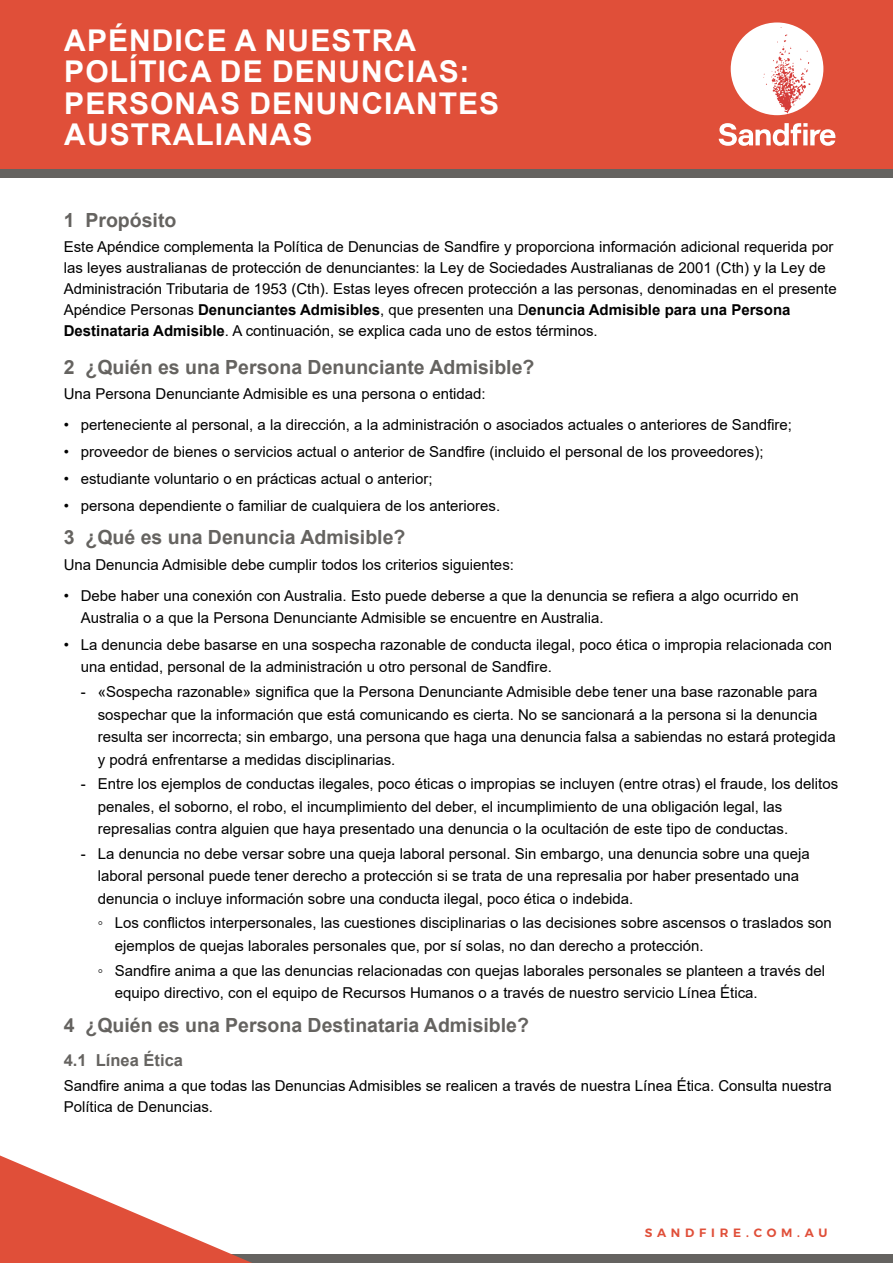
<style>
.page{position:relative;width:893px;height:1263px;background:#fff}
.page>*{position:absolute;margin:0;border:0;box-sizing:border-box;transform-origin:0 0}
.t1{font:700 30px/31.5px "Arial";letter-spacing:.035em;color:#fff}
.t2{font:700 19.5px "Arial";color:#656360}
.t3{font:700 16.5px "Arial";color:#656360}
.t4{font:15px/22.5px "Arial";color:#000}
.t5{font:600 12px "Montserrat";letter-spacing:.4em;color:#e04f39}
.s1{font-weight:700}
</style>
<div class="page">
<div style="left:0;top:0;width:893px;height:169px;background:#e04f39"></div>
<div style="left:0;top:1254px;width:893px;height:9px;background:#656360"></div>
<div style="left:0;top:169px;width:893px;height:9px;background:#656360"></div>
<svg style="left:0;top:1155px;width:252px;height:108px"></svg>
<div style="left:731px;top:22px;width:92px;height:93px;background:#fff;border-radius:50%"></div>
<svg style="left:763px;top:27px;width:47px;height:86px"></svg>
<svg style="left:719px;top:123px;width:116px;height:23px"></svg>
<h1 class="t1" style="left:64px;top:25px;width:436px">APÉNDICE A NUESTRA<br>POLÍTICA DE DENUNCIAS:<br>PERSONAS DENUNCIANTES<br>AUSTRALIANAS</h1>
<h2 class="t2" style="left:64px;top:206px;width:114px">1 Propósito</h2>
<p class="t4" style="left:64px;top:236px;width:774px;line-height:21px">Este Apéndice complementa la Política de Denuncias de Sandfire y proporciona información adicional requerida por las leyes australianas de protección de denunciantes: la Ley de Sociedades Australianas de 2001 (Cth) y la Ley de Administración Tributaria de 1953 (Cth). Estas leyes ofrecen protección a las personas, denominadas en el presente Apéndice Personas <span class="s1">Denunciantes Admisibles</span>, que presenten una D<span class="s1">enuncia Admisible para una Persona Destinataria Admisible</span>. A continuación, se explica cada uno de estos términos.</p>
<h2 class="t2" style="left:64px;top:353px;width:472px">2 ¿Quién es una Persona Denunciante Admisible?</h2>
<p class="t4" style="left:64px;top:383px;width:423px">Una Persona Denunciante Admisible es una persona o entidad:</p>
<p class="t4" style="left:64px;top:414px;width:730px">• perteneciente al personal, a la dirección, a la administración o asociados actuales o anteriores de Sandfire;</p>
<p class="t4" style="left:64px;top:440px;width:701px">• proveedor de bienes o servicios actual o anterior de Sandfire (incluido el personal de los proveedores);</p>
<p class="t4" style="left:64px;top:467px;width:370px">• estudiante voluntario o en prácticas actual o anterior;</p>
<p class="t4" style="left:64px;top:494px;width:438px">• persona dependiente o familiar de cualquiera de los anteriores.</p>
<h2 class="t2" style="left:64px;top:524px;width:343px">3 ¿Qué es una Denuncia Admisible?</h2>
<p class="t4" style="left:64px;top:553px;width:452px">Una Denuncia Admisible debe cumplir todos los criterios siguientes:</p>
<p class="t4" style="left:81px;top:584px;width:719px;text-indent:-17px">• Debe haber una conexión con Australia. Esto puede deberse a que la denuncia se refiera a algo ocurrido en<br>Australia o a que la Persona Denunciante Admisible se encuentre en Australia.</p>
<p class="t4" style="left:81px;top:633px;width:753px;text-indent:-17px">• La denuncia debe basarse en una sospecha razonable de conducta ilegal, poco ética o impropia relacionada con una entidad, personal de la administración u otro personal de Sandfire.</p>
<p class="t4" style="left:98px;top:680px;width:739px;text-indent:-17px">- «Sospecha razonable» significa que la Persona Denunciante Admisible debe tener una base razonable para sospechar que la información que está comunicando es cierta. No se sancionará a la persona si la denuncia resulta ser incorrecta; sin embargo, una persona que haga una denuncia falsa a sabiendas no estará protegida y podrá enfrentarse a medidas disciplinarias.</p>
<p class="t4" style="left:98px;top:772px;width:742px;text-indent:-17px">- Entre los ejemplos de conductas ilegales, poco éticas o impropias se incluyen (entre otras) el fraude, los delitos penales, el soborno, el robo, el incumplimiento del deber, el incumplimiento de una obligación legal, las represalias contra alguien que haya presentado una denuncia o la ocultación de este tipo de conductas.</p>
<p class="t4" style="left:98px;top:842px;width:714px;text-indent:-17px">- La denuncia no debe versar sobre una queja laboral personal. Sin embargo, una denuncia sobre una queja laboral personal puede tener derecho a protección si se trata de una represalia por haber presentado una denuncia o incluye información sobre una conducta ilegal, poco ética o indebida.</p>
<p class="t4" style="left:115px;top:912px;width:718px;text-indent:-17px">◦ Los conflictos interpersonales, las cuestiones disciplinarias o las decisiones sobre ascensos o traslados son ejemplos de quejas laborales personales que, por sí solas, no dan derecho a protección.</p>
<p class="t4" style="left:115px;top:959px;width:712px;text-indent:-17px">◦ Sandfire anima a que las denuncias relacionadas con quejas laborales personales se planteen a través del equipo directivo, con el equipo de Recursos Humanos o a través de nuestro servicio Línea Ética.</p>
<h2 class="t2" style="left:64px;top:1011px;width:467px">4 ¿Quién es una Persona Destinataria Admisible?</h2>
<p class="t3" style="left:64px;top:1048px;width:121px">4.1 Línea Ética</p>
<p class="t4" style="left:64px;top:1075px;width:769px;line-height:21px">Sandfire anima a que todas las Denuncias Admisibles se realicen a través de nuestra Línea Ética. Consulta nuestra<br>Política de Denuncias.</p>
<p class="t5" style="left:645px;top:1224px;width:184px">SANDFIRE.COM.AU</p>
</div>
